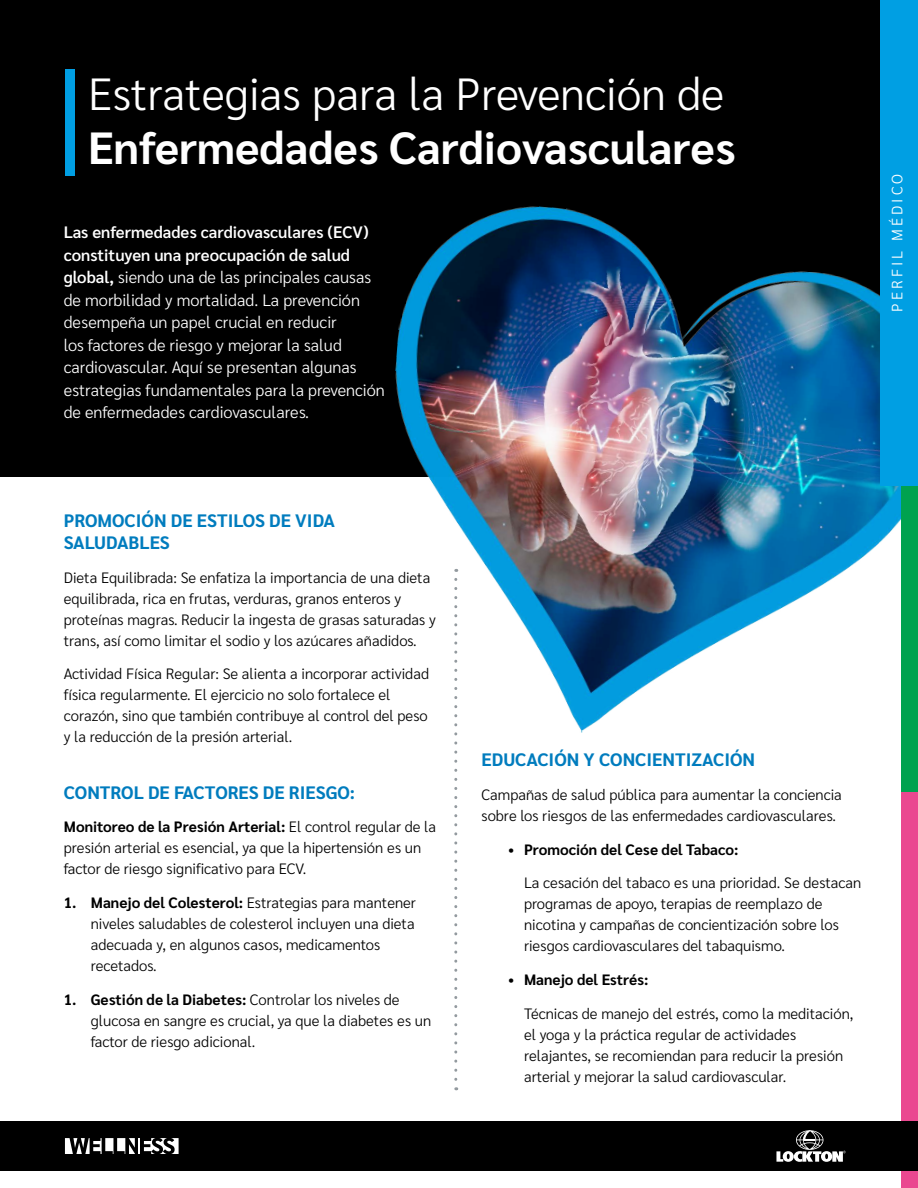
<style>
.page{position:relative;width:918px;height:1188px;background:#fff}
.page>*{position:absolute;margin:0;border:0;box-sizing:border-box;transform-origin:0 0}
.t1{font:300 45px "Sarabun";color:#fff}
.t2{font:700 45px "Sarabun";color:#fff}
.t3{font:700 18px/21.6px "Sarabun";color:#007cbe}
.t4{font:300 16.5px/22.5px "Sarabun";color:#fff}
.t5{font:300 15px/21px "Sarabun";color:#000}
.t6{font:700 15px "Sarabun";color:#000}
.t7{font:300 15px "Sarabun";letter-spacing:.2em;color:#fff}
.s1{font-weight:600}
.s2{font-weight:700}
</style>
<div class="page">
<svg style="left:454px;top:759px;width:3px;height:331px"></svg>
<div style="left:0;top:0;width:880px;height:476px;background:#000"></div>
<div style="left:65px;top:70px;width:9px;height:106px;background:#009ee3"></div>
<img style="left:370px;top:206px;width:531px;height:548px">
<div style="left:901px;top:396px;width:17px;height:396px;background:#00a24f"></div>
<div style="left:901px;top:792px;width:17px;height:396px;background:#ea4890"></div>
<div style="left:880px;top:0;width:38px;height:486px;background:#009fe3"></div>
<div style="left:0;top:1121px;width:918px;height:50px;background:#000"></div>
<svg style="left:65px;top:1138px;width:114px;height:16px"></svg>
<svg style="left:776px;top:1130px;width:70px;height:32px"></svg>
<h1 class="t1" style="left:88px;top:68px;width:638px">Estrategias para la Prevención de</h1>
<h1 class="t2" style="left:88px;top:122px;width:649px">Enfermedades Cardiovasculares</h1>
<p class="t4" style="left:64px;top:221px;width:323px"><span class="s1">Las enfermedades cardiovasculares (ECV) constituyen una preocupación de salud global,</span> siendo una de las principales causas de morbilidad y mortalidad. La prevención desempeña un papel crucial en reducir<br>los factores de riesgo y mejorar la salud cardiovascular. Aquí se presentan algunas estrategias fundamentales para la prevención de enfermedades cardiovasculares.</p>
<p class="t7" style="left:889px;top:312px;width:139px;rotate:-90deg">PERFIL MÉDICO</p>
<p class="t3" style="left:64px;top:510px;width:273px">PROMOCIÓN DE ESTILOS DE VIDA<br>SALUDABLES</p>
<p class="t5" style="left:64px;top:567px;width:373px">Dieta Equilibrada: Se enfatiza la importancia de una dieta equilibrada, rica en frutas, verduras, granos enteros y proteínas magras. Reducir la ingesta de grasas saturadas y trans, así como limitar el sodio y los azúcares añadidos.</p>
<p class="t5" style="left:64px;top:664px;width:367px">Actividad Física Regular: Se alienta a incorporar actividad física regularmente. El ejercicio no solo fortalece el corazón, sino que también contribuye al control del peso y la reducción de la presión arterial.</p>
<p class="t3" style="left:64px;top:782px;width:293px">CONTROL DE FACTORES DE RIESGO:</p>
<p class="t5" style="left:64px;top:817px;width:374px"><span class="s2">Monitoreo de la Presión Arterial:</span> El control regular de la presión arterial es esencial, ya que la hipertensión es un factor de riesgo significativo para ECV.</p>
<p class="t5" style="left:91px;top:893px;width:327px;text-indent:-27px"><span class="s2">1. Manejo del Colesterol:</span> Estrategias para mantener niveles saludables de colesterol incluyen una dieta adecuada y, en algunos casos, medicamentos recetados.</p>
<p class="t5" style="left:91px;top:989px;width:342px;text-indent:-27px"><span class="s2">1. Gestión de la Diabetes:</span> Controlar los niveles de glucosa en sangre es crucial, ya que la diabetes es un factor de riesgo adicional.</p>
<p class="t3" style="left:482px;top:749px;width:275px">EDUCACIÓN Y CONCIENTIZACIÓN</p>
<p class="t5" style="left:482px;top:784px;width:362px">Campañas de salud pública para aumentar la conciencia sobre los riesgos de las enfermedades cardiovasculares.</p>
<p class="t6" style="left:509px;top:841px;width:231px">• Promoción del Cese del Tabaco:</p>
<p class="t5" style="left:524px;top:873px;width:339px">La cesación del tabaco es una prioridad. Se destacan programas de apoyo, terapias de reemplazo de nicotina y campañas de concientización sobre los riesgos cardiovasculares del tabaquismo.</p>
<p class="t6" style="left:509px;top:971px;width:141px">• Manejo del Estrés:</p>
<p class="t5" style="left:524px;top:1003px;width:331px">Técnicas de manejo del estrés, como la meditación, el yoga y la práctica regular de actividades relajantes, se recomiendan para reducir la presión arterial y mejorar la salud cardiovascular.</p>
</div>
